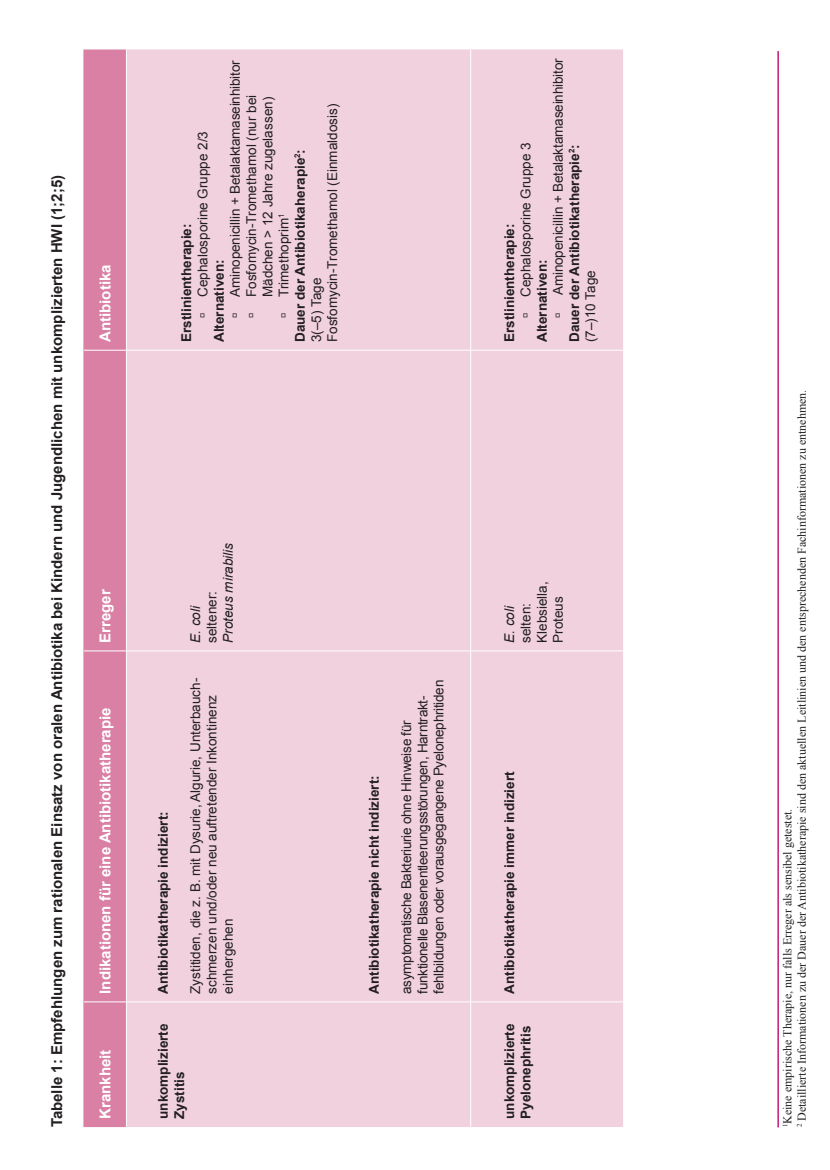
<style>
.page{position:relative;width:830px;height:1170px;background:#fff}
.page>*{position:absolute;margin:0;border:0;box-sizing:border-box;transform-origin:0 0}
.t1{font:700 15px "Arial";color:#231f20}
.t2{font:700 15px "Arial";color:#fff}
.t3{font:13.5px/16.2px "Arial";color:#231f20}
.t4{font:700 13.5px/16.2px "Arial";color:#231f20}
.t5{font:13.5px/16.2px "Arial";letter-spacing:-.02em;color:#231f20}
.t6{font:italic 13.5px "Arial";color:#231f20}
.t7{font:12px/14.4px "Times New Roman";color:#231f20}
.s1{font-weight:700}
</style>
<div class="page">
<div style="left:83px;top:49px;width:43px;height:1077px;background:#d980a4"></div>
<div style="left:126px;top:49px;width:497px;height:1077px;background:#f0d1dd"></div>
<hr style="left:84px;top:1001px;width:42px;height:1px;background:#fff">
<hr style="left:84px;top:650px;width:42px;height:1px;background:#fff">
<hr style="left:84px;top:350px;width:42px;height:1px;background:#fff">
<hr style="left:126px;top:1001px;width:1px;height:125px;background:#fff">
<hr style="left:126px;top:651px;width:1px;height:350px;background:#fff">
<hr style="left:127px;top:1001px;width:343px;height:1px;background:#fff">
<hr style="left:126px;top:350px;width:1px;height:301px;background:#fff">
<hr style="left:127px;top:650px;width:343px;height:1px;background:#fff">
<hr style="left:126px;top:50px;width:1px;height:300px;background:#fff">
<hr style="left:127px;top:350px;width:343px;height:1px;background:#fff">
<hr style="left:470px;top:1001px;width:1px;height:125px;background:#fff">
<hr style="left:470px;top:651px;width:1px;height:350px;background:#fff">
<hr style="left:471px;top:1001px;width:152px;height:1px;background:#fff">
<hr style="left:470px;top:350px;width:1px;height:301px;background:#fff">
<hr style="left:471px;top:650px;width:152px;height:1px;background:#fff">
<hr style="left:470px;top:50px;width:1px;height:300px;background:#fff">
<hr style="left:471px;top:350px;width:152px;height:1px;background:#fff">
<hr style="left:777px;top:51px;width:1px;height:1076px;background:#c71a78">
<svg style="left:200px;top:299px;width:8px;height:18px"></svg>
<svg style="left:233px;top:299px;width:8px;height:18px"></svg>
<svg style="left:249px;top:299px;width:8px;height:18px"></svg>
<svg style="left:281px;top:299px;width:8px;height:18px"></svg>
<svg style="left:523px;top:299px;width:8px;height:18px"></svg>
<svg style="left:555px;top:299px;width:8px;height:18px"></svg>
<p class="t1" style="left:47px;top:1127px;width:953px;rotate:-90deg">Tabelle 1: Empfehlungen zum rationalen Einsatz von oralen Antibiotika bei Kindern und Jugendlichen mit unkomplizierten HWI (1;2;5)</p>
<p class="t2" style="left:95px;top:342px;width:79px;rotate:-90deg">Antibiotika</p>
<p class="t2" style="left:95px;top:642px;width:55px;rotate:-90deg">Erreger</p>
<p class="t2" style="left:95px;top:993px;width:288px;rotate:-90deg">Indikationen für eine Antibiotikatherapie</p>
<p class="t2" style="left:95px;top:1118px;width:71px;rotate:-90deg">Krankheit</p>
<p class="t3" style="left:227px;top:297px;width:238px;rotate:-90deg">Aminopenicillin + Betalaktamaseinhibitor</p>
<p class="t3" style="left:243px;top:297px;width:204px;rotate:-90deg">Fosfomycin-Tromethamol (nur bei</p>
<p class="t3" style="left:259px;top:297px;width:201px;rotate:-90deg">Mädchen &gt; 12 Jahre zugelassen)</p>
<p class="t3" style="left:324px;top:342px;width:240px;rotate:-90deg">Fosfomycin-Tromethamol (Einmaldosis)</p>
<p class="t3" style="left:195px;top:297px;width:167px;rotate:-90deg">Cephalosporine Gruppe 2/3</p>
<p class="t4" style="left:292px;top:342px;width:194px;rotate:-90deg">Dauer der Antibiotikaherapie<sup>2</sup>:</p>
<p class="t3" style="left:276px;top:297px;width:85px;rotate:-90deg">Trimethoprim<sup>1</sup></p>
<p class="t4" style="left:179px;top:342px;width:120px;rotate:-90deg">Erstlinientherapie:</p>
<p class="t4" style="left:211px;top:342px;width:84px;rotate:-90deg">Alternativen:</p>
<p class="t3" style="left:308px;top:342px;width:66px;rotate:-90deg">3(–5) Tage</p>
<p class="t4" style="left:155px;top:993px;width:184px;rotate:-90deg">Antibiotikatherapie indiziert:</p>
<p class="t6" style="left:219px;top:642px;width:101px;rotate:-90deg">Proteus mirabilis</p>
<p class="t3" style="left:204px;top:642px;width:53px;rotate:-90deg">seltener:</p>
<p class="t6" style="left:187px;top:642px;width:39px;rotate:-90deg">E. coli</p>
<p class="t3" style="left:187px;top:993px;width:317px;rotate:-90deg">Zystitiden, die z. B. mit Dysurie, Algurie, Unterbauch&shy;schmerzen und/oder neu auftretender Inkontinenz einhergehen</p>
<p class="t4" style="left:155px;top:1118px;width:97px;rotate:-90deg">unkomplizierte<br>Zystitis</p>
<p class="t4" style="left:366px;top:993px;width:220px;rotate:-90deg">Antibiotikatherapie nicht indiziert:</p>
<p class="t5" style="left:398px;top:993px;width:315px;rotate:-90deg">asymptomatische Bakteriurie ohne Hinweise für funktionelle Blasenentleerungsstörungen, Harntrakt&shy;fehlbildungen oder vorausgegangene Pyelonephritiden</p>
<p class="t3" style="left:550px;top:342px;width:285px;text-indent:47px;rotate:-90deg">Aminopenicillin + Betalaktamaseinhibitor<br><span class="s1">Dauer der Antibiotikatherapie</span><sup>2</sup><span class="s1">:<br></span>(7–)10 Tage</p>
<p class="t3" style="left:517px;top:297px;width:156px;rotate:-90deg">Cephalosporine Gruppe 3</p>
<p class="t4" style="left:501px;top:342px;width:120px;rotate:-90deg">Erstlinientherapie:</p>
<p class="t4" style="left:534px;top:342px;width:84px;rotate:-90deg">Alternativen:</p>
<p class="t3" style="left:517px;top:642px;width:63px;rotate:-90deg">selten:<br>Klebsiella,<br>Proteus</p>
<p class="t6" style="left:500px;top:642px;width:39px;rotate:-90deg">E. coli</p>
<p class="t4" style="left:501px;top:993px;width:224px;rotate:-90deg">Antibiotikatherapie immer indiziert</p>
<p class="t4" style="left:501px;top:1118px;width:97px;rotate:-90deg">unkomplizierte<br>Pyelonephritis</p>
<p class="t7" style="left:779px;top:1127px;width:739px;rotate:-90deg"><sup>1</sup>Keine empirische Therapie, nur falls Erreger als sensibel getestet.<br><sup>2</sup> Detaillierte Informationen zu der Dauer der Antibiotikatherapie sind den aktuellen Leitlinien und den entsprechenden Fachinformationen zu entnehmen.</p>
</div>
